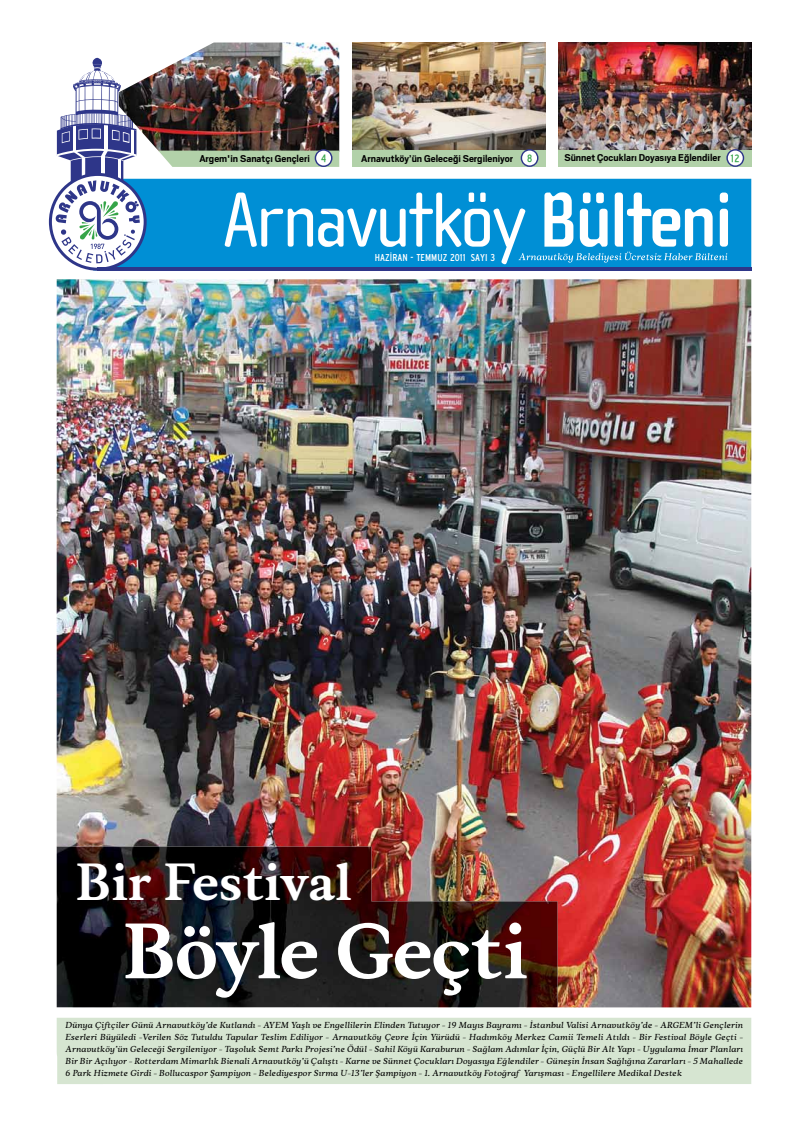
<style>
.page{position:relative;width:808px;height:1134px;background:#fff}
.page>*{position:absolute;margin:0;border:0;box-sizing:border-box;transform-origin:0 0}
.t1{font:80px "Cholla Sans UN";letter-spacing:-.04em;color:#fff}
.t2{font:700 72px "Musee";color:#fff}
.t3{font:700 48px "Musee";letter-spacing:.02em;color:#fff}
.t4{font:700 11px "Scout TRU";color:#000}
.t5{font:10.7px "Interstate Con T Bold";color:#35a448}
.t6{font:condensed 10px "Interstate";letter-spacing:.005em;color:#fff}
.t7{font:italic 8px/12px "Musee";letter-spacing:.02em;color:#000;text-align:justify}
.s1{font-family:"Interstate Con T Bold";font-weight:400;font-size:10.7px;color:#35a448}
.s2{font-weight:700}
</style>
<div class="page">
<div style="left:147px;top:179px;width:604px;height:89px;background:#008fd5"></div>
<svg style="left:49px;top:58px;width:98px;height:213px"></svg>
<div style="left:57px;top:1018px;width:694px;height:66px;background:#d6e5d1"></div>
<img style="left:119px;top:43px;width:220px;height:109px">
<img style="left:352px;top:43px;width:193px;height:108px">
<img style="left:558px;top:42px;width:193px;height:109px">
<div style="left:352px;top:151px;width:193px;height:16px;background:#b2d1a9"></div>
<div style="left:558px;top:151px;width:193px;height:16px;background:#b2d1a9"></div>
<svg style="left:726px;top:149px;width:18px;height:18px"></svg>
<svg style="left:521px;top:149px;width:17px;height:18px"></svg>
<svg style="left:158px;top:149px;width:181px;height:18px"></svg>
<hr style="left:97px;top:268px;width:654px;height:3px;background:#2e3689">
<svg style="left:518px;top:252px;width:209px;height:11px"></svg>
<img style="left:57px;top:279px;width:694px;height:728px">
<img style="left:57px;top:846px;width:500px;height:161px">
<h3 class="t5" style="left:321px;top:152px;width:7px">4</h3>
<h3 class="t4" style="left:361px;top:153px;width:154px">Arnavutköy’ün Geleceği Sergileniyor</h3>
<h3 class="t5" style="left:527px;top:152px;width:7px">8</h3>
<h3 class="t4" style="left:564px;top:153px;width:177px">Sünnet Çocukları Doyasıya Eğlendiler <span class="s1">1 2</span></h3>
<h1 class="t1" style="left:222px;top:176px;width:513px">Arnavutköy <span class="s2">Bülteni</span></h1>
<h3 class="t4" style="left:199px;top:153px;width:112px">Argem'in Sanatçı Gençleri</h3>
<p class="t6" style="left:375px;top:252px;width:122px">HAZİRAN - TEMMUZ 2011 SAYI 3</p>
<h3 class="t3" style="left:77px;top:853px;width:276px">Bir Festival</h3>
<h2 class="t2" style="left:124px;top:908px;width:404px">Böyle Geçti</h2>
<p class="t7" style="left:65px;top:1019px;width:679px">Dünya Çiftçiler Günü Arnavutköy’de Kutlandı - AYEM Yaşlı ve Engellilerin Elinden Tutuyor - 19 Mayıs Bayramı - İstanbul Valisi Arnavutköy’de - ARGEM’li Gençlerin Eserleri Büyüledi -Verilen Söz Tutuldu Tapular Teslim Ediliyor - Arnavutköy Çevre İçin Yürüdü - Hadımköy Merkez Camii Temeli Atıldı - Bir Festival Böyle Geçti - Arnavutköy’ün Geleceği Sergileniyor - Taşoluk Semt Parkı Projesi’ne Ödül - Sahil Köyü Karaburun - Sağlam Adımlar İçin, Güçlü Bir Alt Yapı - Uygulama İmar Planları Bir Bir Açılıyor - Rotterdam Mimarlık Bienali Arnavutköy’ü Çalıştı - Karne ve Sünnet Çocukları Doyasıya Eğlendiler - Güneşin İnsan Sağlığına Zararları - 5 Mahallede 6 Park Hizmete Girdi - Bollucaspor Şampiyon - Belediyespor Sırma U-13’ler Şampiyon - 1. Arnavutköy Fotoğraf Yarışması - Engellilere Medikal Destek</p>
</div>
